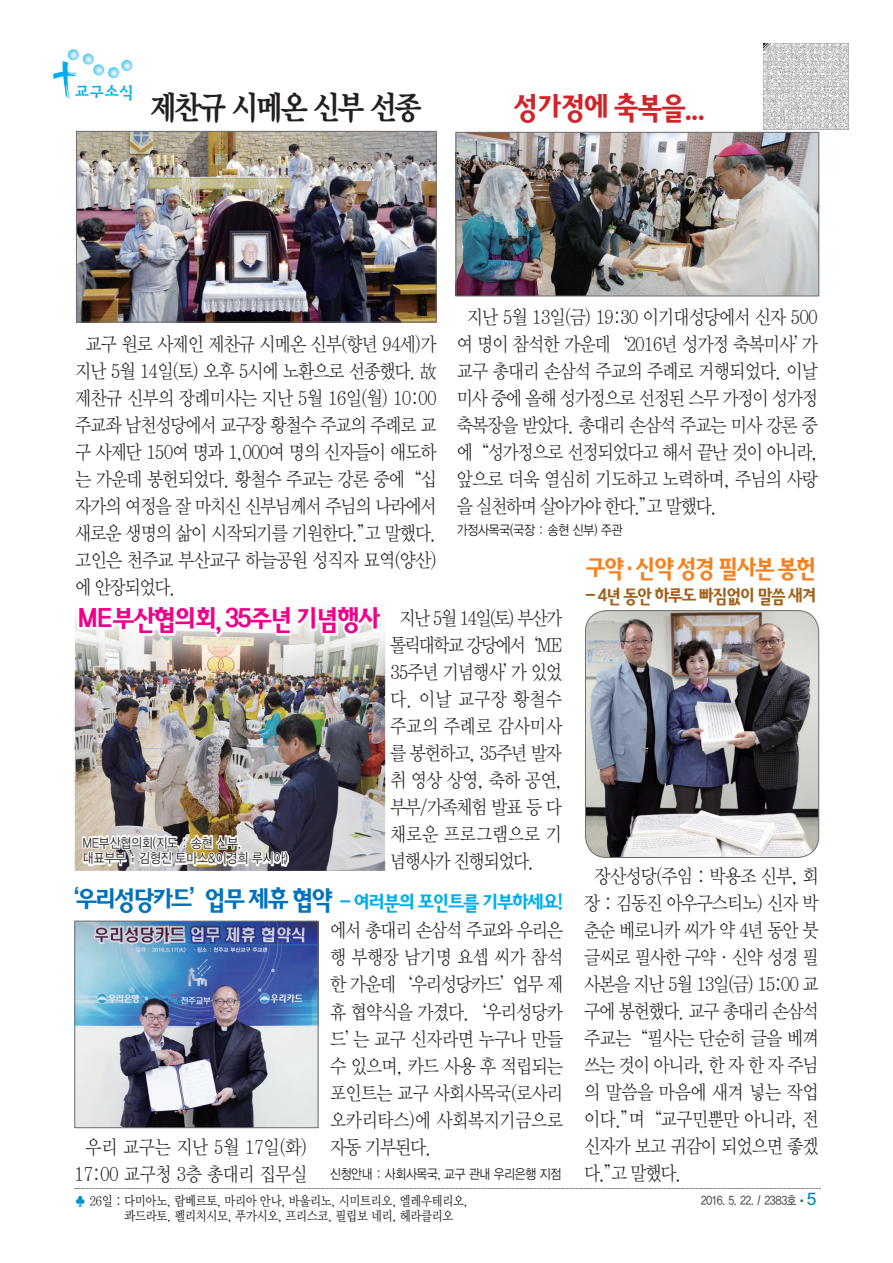
<style>
.page{position:relative;width:893px;height:1263px;background:#fff}
.page>*{position:absolute;margin:0;border:0;box-sizing:border-box;transform-origin:0 0}
.t1{font:500 31.5px "Korean RO";letter-spacing:-.15em;color:#d1232a;scale:.88 1}
.t2{font:800 31.5px "Korean MJ";letter-spacing:-.11em;color:#231f20;scale:.88 1}
.t3{font:500 28.5px "Korean RO";letter-spacing:-.18em;color:#ed028c;scale:.88 1}
.t4{font:500 25.5px "Korean RO";letter-spacing:-.18em;color:#f58220;scale:.88 1}
.t5{font:500 21px "Korean RO";letter-spacing:-.18em;color:#00aeef;scale:.88 1}
.t6{font:19.5px/27px "YDIY Mj O320";letter-spacing:-.045em;color:#231f20;text-align:justify;scale:.88 1}
.t7{font:19.5px/27px "YDIY Mj O320";letter-spacing:-.025em;color:#231f20;text-align:center;scale:.88 1}
.t8{font:500 19.5px "Korean RO";letter-spacing:-.18em;color:#a2611a;scale:.86 1}
.t9{font:16.5px "YDI Hsang IIB";color:#00aeef}
.t10{font:13.5px/15.8px "YDIYGO320";letter-spacing:-.01em;color:#231f20;scale:.87 1}
.t11{font:13.5px "YDIY Mj O330";letter-spacing:-.03em;color:#231f20;scale:.87 1}
.t12{font:700 12px "Korean GD";letter-spacing:-.1em;color:#57585a;scale:.87 1}
.t13{font:700 4.2px "Korean GD";color:#57585a}
.s1{font-size:27px;color:#0072bc}
.s2{color:#0092c8}
.s3{font-size:16.5px;color:#0083b6}
</style>
<div class="page">
<svg style="left:53px;top:49px;width:79px;height:51px"></svg>
<img style="left:585px;top:611px;width:234px;height:246px">
<div style="left:585px;top:610px;width:234px;height:248px;border:1px solid #6c6d70;border-radius:21px"></div>
<svg style="left:763px;top:43px;width:86px;height:87px"></svg>
<img style="left:763px;top:44px;width:86px;height:85px">
<img style="left:458px;top:134px;width:359px;height:160px">
<div style="left:456px;top:132px;width:363px;height:164px;border:1px solid #6c6d70"></div>
<img style="left:78px;top:133px;width:357px;height:187px">
<div style="left:76px;top:131px;width:361px;height:191px;border:1px solid #6c6d70"></div>
<img style="left:75px;top:617px;width:310px;height:254px">
<img style="left:77px;top:608px;width:305px;height:29px">
<img style="left:82px;top:835px;width:207px;height:31px">
<svg style="left:75px;top:1188px;width:745px;height:1px"></svg>
<img style="left:76px;top:923px;width:240px;height:203px">
<div style="left:74px;top:921px;width:244px;height:207px;border:1px solid #6c6d70"></div>
<p class="t9" style="left:75px;top:84px;width:60px">교구소식</p>
<h1 class="t2" style="left:150px;top:91px;width:311px">제찬규 시메온 신부 선종</h1>
<h1 class="t1" style="left:512px;top:91px;width:223px">성가정에 축복을...</h1>
<p class="t6" style="left:457px;top:303px;width:412px;text-indent:10px">지난 5월 13일(금) 19:30 이기대성당에서 신자 500 여 명이 참석한 가운데‘2016년 성가정 축복미사’가 교구 총대리 손삼석 주교의 주례로 거행되었다. 이날 미사 중에 올해 성가정으로 선정된 스무 가정이 성가정 축복장을 받았다. 총대리 손삼석 주교는 미사 강론 중 에“성가정으로 선정되었다고 해서 끝난 것이 아니라, 앞으로 더욱 열심히 기도하고 노력하며, 주님의 사랑 을 실천하며 살아가야 한다.”고 말했다.</p>
<p class="t10" style="left:457px;top:522px;width:192px">가정사목국(국장 : 송현 신부) 주관</p>
<p class="t6" style="left:75px;top:330px;width:412px;text-indent:10px">교구 원로 사제인 제찬규 시메온 신부(향년 94세)가 지난 5월 14일(토) 오후 5시에 노환으로 선종했다. 故제찬규 신부의 장례미사는 지난 5월 16일(월) 10:00 주교좌 남천성당에서 교구장 황철수 주교의 주례로 교 구 사제단 150여 명과 1,000여 명의 신자들이 애도하 는 가운데 봉헌되었다. 황철수 주교는 강론 중에“십 자가의 여정을 잘 마치신 신부님께서 주님의 나라에서 새로운 생명의 삶이 시작되기를 기원한다.”고 말했다. 고인은 천주교 부산교구 하늘공원 성직자 묘역(양산) 에 안장되었다.</p>
<h3 class="t4" style="left:584px;top:554px;width:266px">구약·신약 성경 필사본 봉헌</h3>
<p class="t8" style="left:584px;top:585px;width:273px">- 4년 동안 하루도 빠짐없이 말씀 새겨</p>
<h2 class="t3" style="left:77px;top:605px;width:347px">ME부산협의회,35주년 기념행사</h2>
<p class="t6" style="left:390px;top:605px;width:197px;text-indent:10px">지난 5월 14일(토) 부산가 톨릭대학교 강당에서‘ME 35주년 기념행사’가 있었 다. 이날 교구장 황철수 주교의 주례로 감사미사 를 봉헌하고, 35주년 발자 취 영상 상영, 축하 공연, 부부/가족체험 발표 등 다 채로운 프로그램으로 기 념행사가 진행되었다.</p>
<p class="t10" style="left:83px;top:835px;width:237px">ME부산협의회(지도 : 송현 신부,<br>대표부부 : 김형진 토마스&amp;이경희 루시아)</p>
<p class="t6" style="left:584px;top:863px;width:268px;text-indent:10px">장산성당(주임 : 박용조 신부, 회 장 : 김동진 아우구스티노) 신자 박 춘순 베로니카 씨가 약 4년 동안 붓 글씨로 필사한 구약·신약 성경 필 사본을 지난 5월 13일(금) 15:00 교 구에 봉헌했다. 교구 총대리 손삼석 주교는“필사는 단순히 글을 베껴 쓰는 것이 아니라, 한 자 한 자 주님 의 말씀을 마음에 새겨 넣는 작업 이다.”며“교구민뿐만 아니라, 전 신자가 보고 귀감이 되었으면 좋겠 다.”고 말했다.</p>
<p class="t5" style="left:56px;top:891px;width:579px"><span class="s1">‘우리성당카드’업무 제휴 협약</span> - 여러분의 포인트를 기부하세요!</p>
<p class="t6" style="left:330px;top:917px;width:266px">에서 총대리 손삼석 주교와 우리은 행 부행장 남기명 요셉 씨가 참석 한 가운데‘우리성당카드’업무 제 휴 협약식을 가졌다.‘우리성당카 드’는 교구 신자라면 누구나 만들 수 있으며, 카드 사용 후 적립되는 포인트는 교구 사회사목국(로사리 오카리타스)에 사회복지기금으로 자동 기부된다.</p>
<p class="t10" style="left:330px;top:1166px;width:267px">신청안내 : 사회사목국, 교구 관내 우리은행 지점</p>
<p class="t7" style="left:74px;top:1134px;width:266px">우리 교구는 지난 5월 17일(화)<br>17:00 교구청 3층 총대리 집무실</p>
<p class="t11" style="left:75px;top:1194px;width:454px"><span class="s2">♣</span> 26일 : 다미아노, 람베르토, 마리아 안나, 바울리노, 시미트리오, 엘레우테리오,</p>
<p class="t13" style="left:800px;top:1198px;width:19px">● <span class="s3">5</span></p>
<p class="t11" style="left:124px;top:1209px;width:380px">콰드라토, 펠리치시모, 푸가시오, 프리스코, 필립보 네리, 헤라클리오</p>
<p class="t12" style="left:700px;top:1194px;width:113px">2016. 5. 22. / 2383호</p>
</div>
